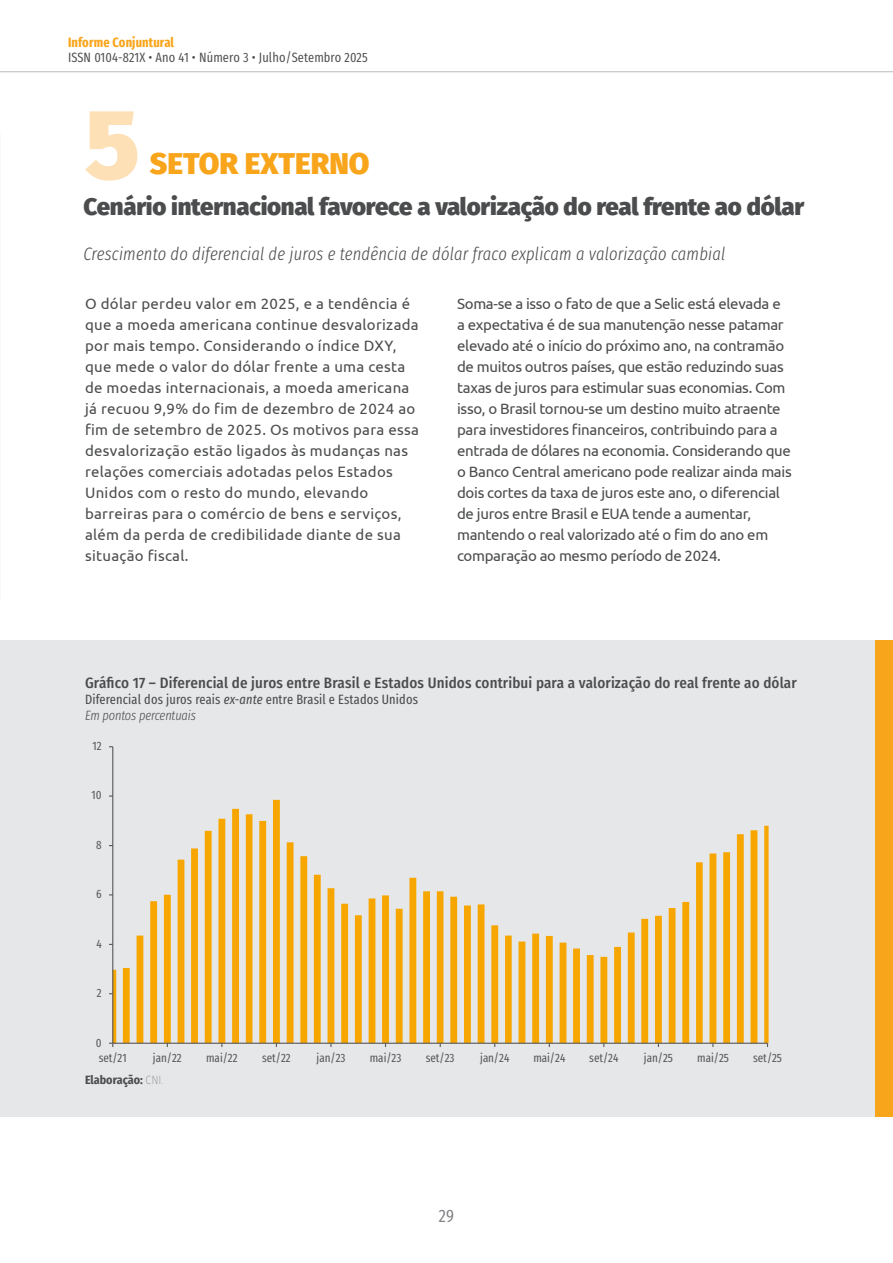
<style>
.page{position:relative;width:893px;height:1263px;background:#fff}
.page>*{position:absolute;margin:0;border:0;box-sizing:border-box;transform-origin:0 0}
.t1{font:800 99px "Fira Sans";color:#fee0b6}
.t2{font:800 30px "Fira Sans";color:#f9a51b}
.t3{font:800 24px "Fira Sans";letter-spacing:-.01em;color:#4b4c4d}
.texto_corrido{font:italic 300 18px "Fira Sans Compressed";letter-spacing:.01em;color:#4b4c4d}
.t4{font:18px "Fira Sans Compressed";color:#808285}
.texto_corrido-2{font:15px/21px "Ubuntu";letter-spacing:-.02em;color:#4b4c4d}
.texto_corrido-3{font:15px/21px "Ubuntu";letter-spacing:.02em;color:#4b4c4d}
.t5{font:500 15px "Fira Sans Condensed";letter-spacing:.01em;color:#4b4c4d}
.t6{font:13.5px "Fira Sans Compressed";letter-spacing:.01em;color:#4b4c4d}
.t7{font:13.5px "Fira Sans Compressed";letter-spacing:.01em;color:#4b4c4d}
.t8{font:italic 300 13.5px "Fira Sans Compressed";letter-spacing:-.01em;color:#4b4c4d}
.t9{font:700 13.5px "Fira Sans Compressed";letter-spacing:.01em;color:#f9a51b}
.t10{font:12px "Fira Sans Compressed";color:#595959}
.t11{font:700 12px "Fira Sans Condensed";color:#4b4c4d}
.s1{font-style:italic}
.s2{font-weight:100}
</style>
<div class="page">
<hr style="left:0;top:71px;width:893px;height:1px;background:#808285">
<div style="left:1px;top:640px;width:892px;height:477px;background:#e6e7e9"></div>
<div style="left:876px;top:640px;width:17px;height:477px;background:#f9a51b"></div>
<svg style="left:113px;top:800px;width:656px;height:243px"></svg>
<hr style="left:112px;top:747px;width:1px;height:296px;background:#595959">
<hr style="left:113px;top:1043px;width:654px;height:1px;background:#595959">
<p class="t9" style="left:68px;top:31px;width:108px">Informe Conjuntural</p>
<p class="t7" style="left:68px;top:47px;width:301px">ISSN 0104-821X • Ano 41 • Número 3 • Julho/Setembro 2025</p>
<p class="t1" style="left:85px;top:56px;width:57px">5</p>
<p class="t3" style="left:83px;top:186px;width:722px">Cenário internacional favorece a valorização do real frente ao dólar</p>
<p class="t2" style="left:150px;top:136px;width:221px">SETOR EXTERNO</p>
<p class="texto_corrido" style="left:83px;top:241px;width:643px">Crescimento do diferencial de juros e tendência de dólar fraco explicam a valorização cambial</p>
<p class="texto_corrido-3" style="left:85px;top:293px;width:335px">O dólar perdeu valor em 2025, e a tendência é que a moeda americana continue desvalorizada por mais tempo. Considerando o índice DXY, que mede o valor do dólar frente a uma cesta de moedas internacionais, a moeda americana já recuou 9,9% do fim de dezembro de 2024 ao fim de setembro de 2025. Os motivos para essa desvalorização estão ligados às mudanças nas relações comerciais adotadas pelos Estados Unidos com o resto do mundo, elevando barreiras para o comércio de bens e serviços, além da perda de credibilidade diante de sua situação fiscal.</p>
<p class="texto_corrido-2" style="left:457px;top:293px;width:336px">Soma-se a isso o fato de que a Selic está elevada e a expectativa é de sua manutenção nesse patamar elevado até o início do próximo ano, na contramão de muitos outros países, que estão reduzindo suas taxas de juros para estimular suas economias. Com isso, o Brasil tornou-se um destino muito atraente para investidores financeiros, contribuindo para a entrada de dólares na economia. Considerando que o Banco Central americano pode realizar ainda mais dois cortes da taxa de juros este ano, o diferencial de juros entre Brasil e EUA tende a aumentar, mantendo o real valorizado até o fim do ano em comparação ao mesmo período de 2024.</p>
<p class="t5" style="left:85px;top:671px;width:713px">Gráfico 17 – Diferencial de juros entre Brasil e Estados Unidos contribui para a valorização do real frente ao dólar</p>
<p class="t6" style="left:85px;top:689px;width:334px">Diferencial dos juros reais <span class="s1">ex-ante</span> entre Brasil e Estados Unidos</p>
<p class="t8" style="left:85px;top:706px;width:112px">Em pontos percentuais</p>
<p class="t10" style="left:93px;top:737px;width:11px">12</p>
<p class="t10" style="left:92px;top:786px;width:12px">10</p>
<p class="t10" style="left:96px;top:835px;width:7px">8</p>
<p class="t10" style="left:96px;top:885px;width:7px">6</p>
<p class="t10" style="left:96px;top:934px;width:7px">4</p>
<p class="t10" style="left:97px;top:984px;width:6px">2</p>
<p class="t10" style="left:96px;top:1033px;width:7px">0</p>
<p class="t10" style="left:99px;top:1048px;width:30px">set/21</p>
<p class="t10" style="left:153px;top:1048px;width:30px">jan/22</p>
<p class="t10" style="left:206px;top:1048px;width:33px">mai/22</p>
<p class="t10" style="left:262px;top:1048px;width:30px">set/22</p>
<p class="t10" style="left:317px;top:1048px;width:30px">jan/23</p>
<p class="t10" style="left:370px;top:1048px;width:33px">mai/23</p>
<p class="t10" style="left:426px;top:1048px;width:30px">set/23</p>
<p class="t10" style="left:480px;top:1048px;width:31px">jan/24</p>
<p class="t10" style="left:533px;top:1048px;width:33px">mai/24</p>
<p class="t10" style="left:589px;top:1048px;width:31px">set/24</p>
<p class="t10" style="left:644px;top:1048px;width:31px">jan/25</p>
<p class="t10" style="left:697px;top:1048px;width:33px">mai/25</p>
<p class="t10" style="left:753px;top:1048px;width:30px">set/25</p>
<p class="t11" style="left:85px;top:1070px;width:80px">Elaboração: <span class="s2">CNI.</span></p>
<p class="t4" style="left:439px;top:1202px;width:17px">29</p>
</div>
